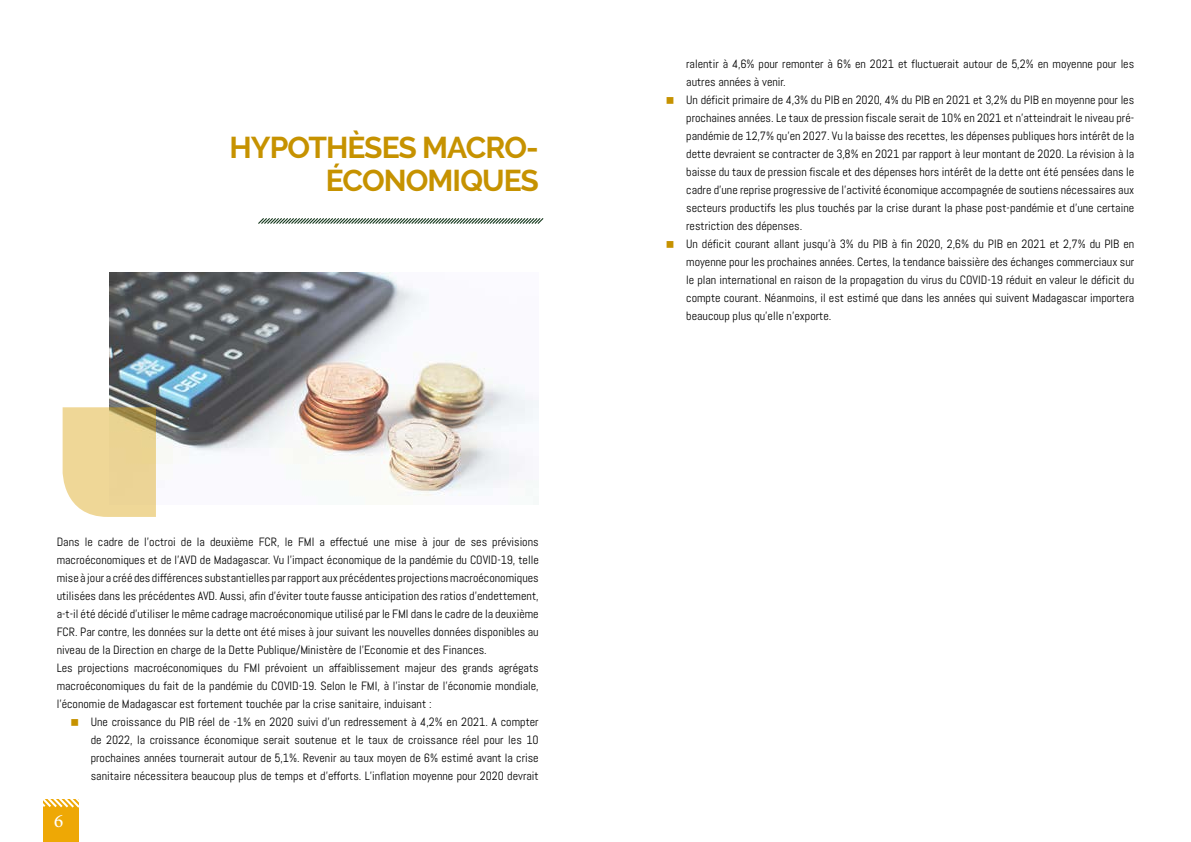
<style>
.page{position:relative;width:1191px;height:842px;background:#fff}
.page>*{position:absolute;margin:0;border:0;box-sizing:border-box;transform-origin:0 0}
.t1{font:700 30px/33px "Raleway";letter-spacing:-.03em;color:#c69200;text-align:right}
.t2{font:20px "Minion Pro";color:#fff}
.t3{font:12px/18px "Abel";color:#000}
</style>
<div class="page">
<div style="left:43px;top:799px;width:36px;height:43px;background:#eea805"></div>
<svg style="left:43px;top:799px;width:36px;height:9px"></svg>
<svg style="left:258px;top:218px;width:286px;height:6px;background:#95a599"></svg>
<img style="left:109px;top:272px;width:430px;height:224px">
<svg style="left:63px;top:407px;width:93px;height:110px;background:#e8d295"></svg>
<h1 class="t1" style="left:229px;top:131px;width:311px">HYPOTHÈSES MACRO-<br>ÉCONOMIQUES</h1>
<p class="t3" style="left:57px;top:533px;width:483px">Dans le cadre de l’octroi de la deuxième FCR, le FMI a effectué une mise à jour de ses prévisions macroéconomiques et de l’AVD de Madagascar. Vu l’impact économique de la pandémie du COVID-19, telle mise à jour a créé des différences substantielles par rapport aux précédentes projections macroéconomiques utilisées dans les précédentes AVD. Aussi, afin d’éviter toute fausse anticipation des ratios d’endettement, a-t-il été décidé d’utiliser le même cadrage macroéconomique utilisé par le FMI dans le cadre de la deuxième FCR. Par contre, les données sur la dette ont été mises à jour suivant les nouvelles données disponibles au niveau de la Direction en charge de la Dette Publique/Ministère de l’Economie et des Finances.<br>Les projections macroéconomiques du FMI prévoient un affaiblissement majeur des grands agrégats macroéconomiques du fait de la pandémie du COVID-19. Selon le FMI, à l’instar de l’économie mondiale, l’économie de Madagascar est fortement touchée par la crise sanitaire, induisant :</p>
<p class="t3" style="left:91px;top:713px;width:449px;text-align:justify">Une croissance du PIB réel de -1% en 2020 suivi d’un redressement à 4,2% en 2021. A compter de 2022, la croissance économique serait soutenue et le taux de croissance réel pour les 10 prochaines années tournerait autour de 5,1%. Revenir au taux moyen de 6% estimé avant la crise sanitaire nécessitera beaucoup plus de temps et d’efforts. L’inflation moyenne pour 2020 devrait</p>
<h2 class="t2" style="left:54px;top:807px;width:11px">6</h2>
<p class="t3" style="left:686px;top:55px;width:449px">ralentir à 4,6% pour remonter à 6% en 2021 et fluctuerait autour de 5,2% en moyenne pour les autres années à venir.<br>Un déficit primaire de 4,3% du PIB en 2020, 4% du PIB en 2021 et 3,2% du PIB en moyenne pour les prochaines années. Le taux de pression fiscale serait de 10% en 2021 et n’atteindrait le niveau pré&shy;pandémie de 12,7% qu’en 2027. Vu la baisse des recettes, les dépenses publiques hors intérêt de la dette devraient se contracter de 3,8% en 2021 par rapport à leur montant de 2020. La révision à la baisse du taux de pression fiscale et des dépenses hors intérêt de la dette ont été pensées dans le cadre d’une reprise progressive de l’activité économique accompagnée de soutiens nécessaires aux secteurs productifs les plus touchés par la crise durant la phase post-pandémie et d’une certaine restriction des dépenses.<br>Un déficit courant allant jusqu’à 3% du PIB à fin 2020, 2,6% du PIB en 2021 et 2,7% du PIB en moyenne pour les prochaines années. Certes, la tendance baissière des échanges commerciaux sur le plan international en raison de la propagation du virus du COVID-19 réduit en valeur le déficit du compte courant. Néanmoins, il est estimé que dans les années qui suivent Madagascar importera beaucoup plus qu’elle n’exporte.</p>
</div>
